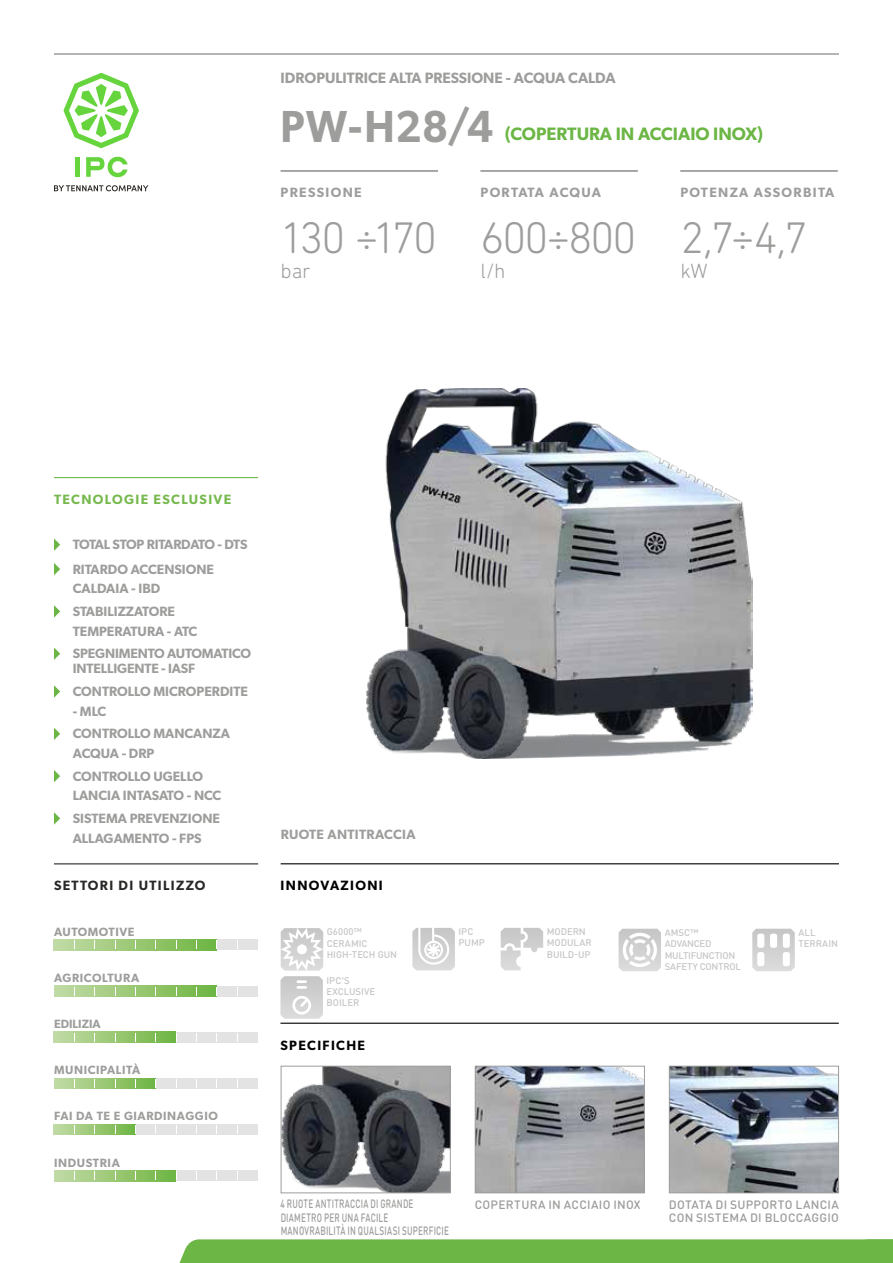
<style>
.page{position:relative;width:893px;height:1263px;background:#fff}
.page>*{position:absolute;margin:0;border:0;box-sizing:border-box;transform-origin:0 0}
.t1{font:300 45px "DIN Next Rounded LT Pro";letter-spacing:-.045em;color:#9d9d9c}
.t2{font:600 45px "Gibson";color:#9d9d9c;scale:.93 1}
.t3{font:300 21px "DIN Next Rounded LT Pro";color:#9d9d9c}
.t4{font:600 18px "Gibson";color:#6bb644}
.t5{font:600 15px "Gibson";color:#9d9d9c}
.t6{font:600 13.5px/22.8px "Gibson";color:#9d9d9c}
.t7{font:600 13.5px "Gibson";letter-spacing:.1em;color:#9d9d9c}
.t8{font:600 13.5px "Gibson";letter-spacing:.1em;color:#000}
.t9{font:600 13.5px "Gibson";letter-spacing:.1em;color:#76b94d}
.t10{font:600 13.5px "Gibson";letter-spacing:.1em;color:#282827}
.t11{font:600 13.5px "Gibson";letter-spacing:.025em;color:#9d9d9c}
.t12{font:600 13.5px "Gibson";letter-spacing:.08em;color:#9d9d9c}
.t13{font:500 12px/13.5px "DIN Round Pro";letter-spacing:.025em;color:#9d9d9c;scale:.68 1}
.t14{font:500 12px/13.5px "DIN Round Pro";letter-spacing:.025em;color:#9d9d9c}
.t15{font:600 12px "Gibson";letter-spacing:.05em;color:#9d9d9c}
.t16{font:600 12px "Gibson";color:#9d9d9c}
.t17{font:500 9.6px/11.2px "DIN Round Pro";letter-spacing:-.005em;color:#c6c6c6}
</style>
<div class="page">
<div style="left:179px;top:1239px;width:714px;height:24px;background:#6bb644"></div>
<div style="left:75px;top:157px;width:5px;height:20px;background:#66d43d"></div>
<svg style="left:86px;top:157px;width:42px;height:20px"></svg>
<svg style="left:64px;top:73px;width:75px;height:75px"></svg>
<svg style="left:54px;top:185px;width:94px;height:6px"></svg>
<hr style="left:54px;top:54px;width:785px;height:1px;background:#9d9d9c">
<img style="left:671px;top:1068px;width:166px;height:123px">
<div style="left:669px;top:1066px;width:170px;height:127px;border:1px solid #9d9d9c"></div>
<img style="left:283px;top:1068px;width:166px;height:123px">
<div style="left:281px;top:1066px;width:170px;height:127px;border:1px solid #9d9d9c"></div>
<img style="left:477px;top:1068px;width:166px;height:123px">
<div style="left:475px;top:1066px;width:170px;height:127px;border:1px solid #9d9d9c"></div>
<hr style="left:281px;top:170px;width:157px;height:1px;background:#9d9d9c">
<hr style="left:480px;top:170px;width:158px;height:1px;background:#9d9d9c">
<hr style="left:680px;top:170px;width:158px;height:1px;background:#9d9d9c">
<hr style="left:281px;top:171px;width:157px;height:1px;background:#9d9d9c">
<hr style="left:480px;top:171px;width:158px;height:1px;background:#9d9d9c">
<hr style="left:680px;top:171px;width:158px;height:1px;background:#9d9d9c">
<hr style="left:280px;top:1023px;width:559px;height:1px;background:#000">
<hr style="left:54px;top:477px;width:204px;height:1px;background:#76b94d">
<svg style="left:54px;top:538px;width:6px;height:13px"></svg>
<svg style="left:54px;top:563px;width:6px;height:12px"></svg>
<svg style="left:54px;top:605px;width:6px;height:13px"></svg>
<svg style="left:54px;top:647px;width:6px;height:13px"></svg>
<svg style="left:54px;top:685px;width:6px;height:13px"></svg>
<svg style="left:54px;top:728px;width:6px;height:12px"></svg>
<svg style="left:54px;top:770px;width:6px;height:12px"></svg>
<svg style="left:54px;top:812px;width:6px;height:13px"></svg>
<img style="left:366px;top:389px;width:386px;height:369px">
<svg style="left:619px;top:929px;width:42px;height:42px"></svg>
<svg style="left:752px;top:929px;width:43px;height:42px"></svg>
<svg style="left:280px;top:928px;width:43px;height:91px"></svg>
<svg style="left:501px;top:928px;width:42px;height:42px"></svg>
<svg style="left:412px;top:928px;width:43px;height:42px"></svg>
<div style="left:54px;top:1170px;width:204px;height:11px;background:#e3e3e3"></div>
<svg style="left:55px;top:1170px;width:121px;height:11px"></svg>
<div style="left:54px;top:1124px;width:204px;height:11px;background:#e3e3e3"></div>
<svg style="left:54px;top:1124px;width:81px;height:11px"></svg>
<div style="left:54px;top:1078px;width:204px;height:11px;background:#e3e3e3"></div>
<svg style="left:54px;top:1078px;width:102px;height:11px"></svg>
<div style="left:54px;top:939px;width:204px;height:11px;background:#e3e3e3"></div>
<svg style="left:54px;top:939px;width:163px;height:11px;background:#9dca79"></svg>
<div style="left:54px;top:1032px;width:204px;height:10px;background:#e3e3e3"></div>
<svg style="left:54px;top:1032px;width:122px;height:10px"></svg>
<div style="left:54px;top:986px;width:204px;height:10px;background:#e3e3e3"></div>
<svg style="left:54px;top:986px;width:163px;height:10px;background:#9dca7a"></svg>
<hr style="left:281px;top:863px;width:558px;height:1px;background:#000">
<hr style="left:54px;top:863px;width:204px;height:1px;background:#282827">
<p class="t5" style="left:281px;top:69px;width:337px">IDROPULITRICE ALTA PRESSIONE - ACQUA CALDA</p>
<h1 class="t2" style="left:281px;top:100px;width:230px">PW-H28/4</h1>
<h3 class="t4" style="left:505px;top:123px;width:260px">(COPERTURA IN ACCIAIO INOX)</h3>
<p class="t7" style="left:281px;top:185px;width:83px">PRESSIONE</p>
<p class="t12" style="left:480px;top:185px;width:122px">PORTATA ACQUA</p>
<p class="t7" style="left:680px;top:185px;width:156px">POTENZA ASSORBITA</p>
<h1 class="t1" style="left:281px;top:212px;width:158px">130 ÷170</h1>
<h2 class="t3" style="left:281px;top:259px;width:31px">bar</h2>
<h1 class="t1" style="left:480px;top:212px;width:158px">600÷800</h1>
<h2 class="t3" style="left:480px;top:259px;width:27px">l/h</h2>
<h1 class="t1" style="left:680px;top:212px;width:129px">2,7÷4,7</h1>
<h2 class="t3" style="left:680px;top:259px;width:29px">kW</h2>
<p class="t9" style="left:54px;top:491px;width:179px">TECNOLOGIE ESCLUSIVE</p>
<p class="t6" style="left:73px;top:532px;width:176px;line-height:24.5px">TOTAL STOP RITARDATO - DTS<br>RITARDO ACCENSIONE</p>
<p class="t6" style="left:73px;top:577px;width:104px">CALDAIA - IBD<br>STABILIZZATORE</p>
<p class="t6" style="left:73px;top:619px;width:180px">TEMPERATURA - ATC<br>SPEGNIMENTO AUTOMATICO</p>
<p class="t6" style="left:73px;top:657px;width:177px">INTELLIGENTE - IASF<br>CONTROLLO MICROPERDITE</p>
<p class="t6" style="left:73px;top:699px;width:159px">- MLC<br>CONTROLLO MANCANZA</p>
<p class="t6" style="left:73px;top:741px;width:132px">ACQUA - DRP<br>CONTROLLO UGELLO</p>
<p class="t6" style="left:73px;top:784px;width:150px">LANCIA INTASATO - NCC<br>SISTEMA PREVENZIONE</p>
<p class="t6" style="left:73px;top:826px;width:130px">ALLAGAMENTO - FPS</p>
<p class="t11" style="left:281px;top:827px;width:136px">RUOTE ANTITRACCIA</p>
<p class="t10" style="left:54px;top:877px;width:153px">SETTORI DI UTILIZZO</p>
<p class="t8" style="left:281px;top:878px;width:104px">INNOVAZIONI</p>
<p class="t15" style="left:54px;top:924px;width:82px">AUTOMOTIVE</p>
<p class="t15" style="left:54px;top:970px;width:87px">AGRICOLTURA</p>
<p class="t16" style="left:54px;top:1017px;width:48px">EDILIZIA</p>
<p class="t15" style="left:54px;top:1063px;width:88px">MUNICIPALITÀ</p>
<p class="t15" style="left:54px;top:1109px;width:165px">FAI DA TE E GIARDINAGGIO</p>
<p class="t15" style="left:54px;top:1155px;width:67px">INDUSTRIA</p>
<p class="t17" style="left:327px;top:926px;width:72px">G6000™<br>CERAMIC<br>HIGH-TECH GUN</p>
<p class="t17" style="left:547px;top:926px;width:46px">MODERN<br>MODULAR<br>BUILD-UP</p>
<p class="t17" style="left:458px;top:926px;width:28px">IPC<br>PUMP</p>
<p class="t17" style="left:327px;top:974px;width:50px">IPC’S<br>EXCLUSIVE<br>BOILER</p>
<p class="t8" style="left:280px;top:1037px;width:86px">SPECIFICHE</p>
<p class="t13" style="left:281px;top:1197px;width:249px">4 RUOTE ANTITRACCIA DI GRANDE<br>DIAMETRO PER UNA FACILE<br>MANOVRABILITÀ IN QUALSIASI SUPERFICIE</p>
<p class="t14" style="left:475px;top:1197px;width:167px">COPERTURA IN ACCIAIO INOX</p>
<p class="t17" style="left:665px;top:926px;width:78px">AMSC™<br>ADVANCED<br>MULTIFUNCTION<br>SAFETY CONTROL</p>
<p class="t17" style="left:798px;top:926px;width:41px">ALL<br>TERRAIN</p>
<p class="t14" style="left:669px;top:1197px;width:172px">DOTATA DI SUPPORTO LANCIA<br>CON SISTEMA DI BLOCCAGGIO</p>
</div>
